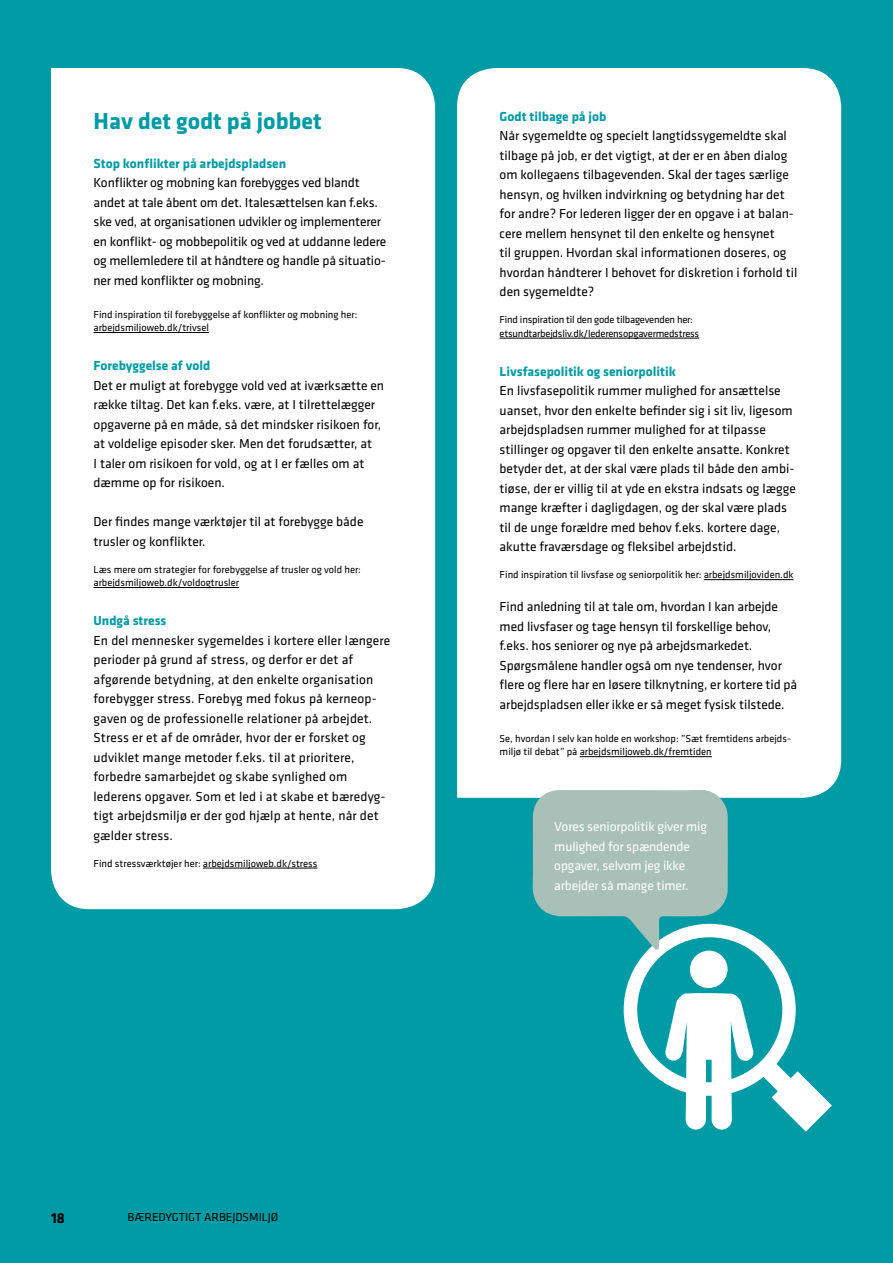
<style>
.page{position:relative;width:893px;height:1263px;background:#009ba4}
.page>*{position:absolute;margin:0;border:0;box-sizing:border-box;transform-origin:0 0}
.t1{font:700 24px "Klavika";color:#009ba4}
.t2{font:700 15px "Klavika";color:#000}
.t3{font:13.5px/19.5px "Klavika";color:#000}
.t4{font:700 13.5px "Klavika";color:#009ba4}
.t5{font:13.5px/19.5px "Klavika";letter-spacing:-.01em;color:#fff}
.t6{font:12px "Klavika";color:#000}
.t7{font:10.5px/13.5px "Klavika";color:#000}
.t8{font:10.5px/13.5px "Klavika";letter-spacing:-.02em;color:#000}
</style>
<div class="page">
<div style="left:51px;top:68px;width:384px;height:841px;background:#fff"></div>
<hr style="left:94px;top:332px;width:115px;height:1px;background:#000">
<hr style="left:94px;top:587px;width:145px;height:1px;background:#000">
<hr style="left:203px;top:868px;width:114px;height:1px;background:#000">
<div style="left:457px;top:68px;width:384px;height:730px;background:#fff"></div>
<hr style="left:500px;top:338px;width:199px;height:1px;background:#000">
<hr style="left:704px;top:579px;width:90px;height:1px;background:#000">
<hr style="left:580px;top:756px;width:132px;height:1px;background:#000">
<svg style="left:532px;top:789px;width:300px;height:342px"></svg>
<h1 class="t1" style="left:94px;top:108px;width:230px">Hav det godt på jobbet</h1>
<p class="t4" style="left:94px;top:156px;width:194px">Stop konflikter på arbejdspladsen</p>
<p class="t3" style="left:94px;top:173px;width:294px">Konflikter og mobning kan forebygges ved blandt andet at tale åbent om det. Italesættelsen kan f.eks. ske ved, at organisationen udvikler og implementerer en konflikt- og mobbepolitik og ved at uddanne ledere og mellemledere til at håndtere og handle på situatio&shy;ner med konflikter og mobning.</p>
<p class="t7" style="left:94px;top:308px;width:265px">Find inspiration til forebyggelse af konflikter og mobning her: arbejdsmiljoweb.dk/trivsel</p>
<p class="t4" style="left:94px;top:358px;width:118px">Forebyggelse af vold</p>
<p class="t3" style="left:94px;top:376px;width:292px">Det er muligt at forebygge vold ved at iværksætte en række tiltag. Det kan f.eks. være, at I tilrettelægger opgaverne på en måde, så det mindsker risikoen for, at voldelige episoder sker. Men det forudsætter, at<br>I taler om risikoen for vold, og at I er fælles om at dæmme op for risikoen.</p>
<p class="t3" style="left:94px;top:512px;width:271px">Der findes mange værktøjer til at forebygge både trusler og konflikter.</p>
<p class="t7" style="left:94px;top:563px;width:269px">Læs mere om strategier for forebyggelse af trusler og vold her: arbejdsmiljoweb.dk/voldogtrusler</p>
<p class="t4" style="left:94px;top:613px;width:74px">Undgå stress</p>
<p class="t3" style="left:94px;top:631px;width:298px">En del mennesker sygemeldes i kortere eller længere perioder på grund af stress, og derfor er det af afgørende betydning, at den enkelte organisation forebygger stress. Forebyg med fokus på kerneop&shy;gaven og de professionelle relationer på arbejdet.<br>Stress er et af de områder, hvor der er forsket og udviklet mange metoder f.eks. til at prioritere, forbedre samarbejdet og skabe synlighed om lederens opgaver. Som et led i at skabe et bæredyg&shy;tigt arbejdsmiljø er der god hjælp at hente, når det gælder stress.</p>
<p class="t7" style="left:94px;top:857px;width:225px">Find stressværktøjer her: arbejdsmiljoweb.dk/stress</p>
<p class="t4" style="left:500px;top:109px;width:108px">Godt tilbage på job</p>
<p class="t3" style="left:500px;top:126px;width:299px">Når sygemeldte og specielt langtidssygemeldte skal tilbage på job, er det vigtigt, at der er en åben dialog om kollegaens tilbagevenden. Skal der tages særlige hensyn, og hvilken indvirkning og betydning har det for andre? For lederen ligger der en opgave i at balan&shy;cere mellem hensynet til den enkelte og hensynet<br>til gruppen. Hvordan skal informationen doseres, og hvordan håndterer I behovet for diskretion i forhold til den sygemeldte?</p>
<p class="t8" style="left:500px;top:313px;width:201px">Find inspiration til den gode tilbagevenden her: etsundtarbejdsliv.dk/lederensopgavermedstress</p>
<p class="t4" style="left:500px;top:364px;width:178px">Livsfasepolitik og seniorpolitik</p>
<p class="t3" style="left:500px;top:381px;width:298px">En livsfasepolitik rummer mulighed for ansættelse uanset, hvor den enkelte befinder sig i sit liv, ligesom arbejdspladsen rummer mulighed for at tilpasse stillinger og opgaver til den enkelte ansatte. Konkret betyder det, at der skal være plads til både den ambi&shy;tiøse, der er villig til at yde en ekstra indsats og lægge mange kræfter i dagligdagen, og der skal være plads til de unge forældre med behov f.eks. kortere dage, akutte fraværsdage og fleksibel arbejdstid.</p>
<p class="t7" style="left:500px;top:568px;width:295px">Find inspiration til livsfase og seniorpolitik her: arbejdsmiljoviden.dk</p>
<p class="t3" style="left:500px;top:597px;width:299px">Find anledning til at tale om, hvordan I kan arbejde med livsfaser og tage hensyn til forskellige behov, f.eks. hos seniorer og nye på arbejdsmarkedet.<br>Spørgsmålene handler også om nye tendenser, hvor flere og flere har en løsere tilknytning, er kortere tid på arbejdspladsen eller ikke er så meget fysisk tilstede.</p>
<p class="t7" style="left:500px;top:732px;width:293px">Se, hvordan I selv kan holde en workshop: ”Sæt fremtidens arbejds&shy;miljø til debat” på arbejdsmiljoweb.dk/fremtiden</p>
<p class="t5" style="left:554px;top:817px;width:154px">Vores seniorpolitik giver mig mulighed for spændende opgaver, selvom jeg ikke arbejder så mange timer.</p>
<p class="t2" style="left:51px;top:1210px;width:15px">18</p>
<p class="t6" style="left:128px;top:1210px;width:152px">BÆREDYGTIGT ARBEJDSMILJØ</p>
</div>
